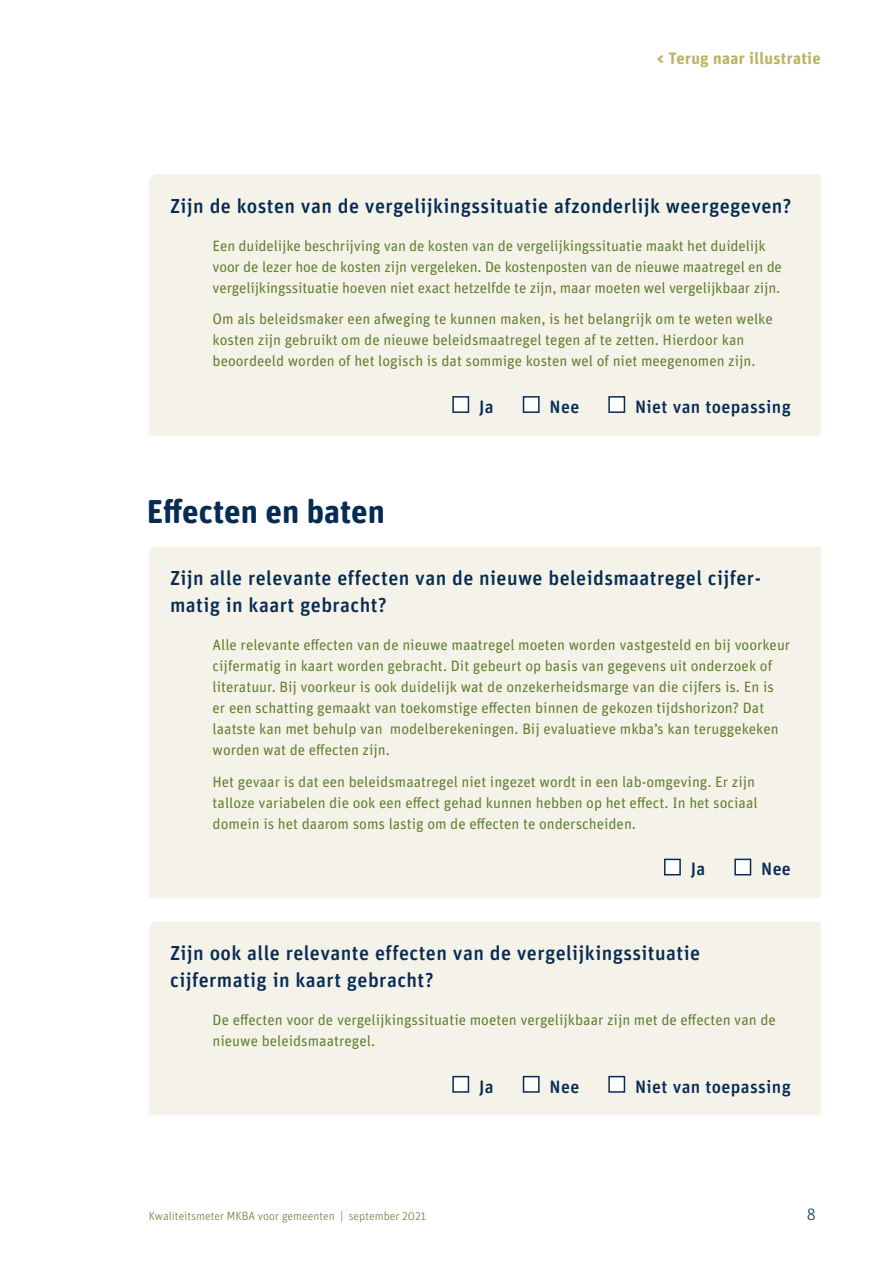
<style>
.page{position:relative;width:893px;height:1263px;background:#fff}
.page>*{position:absolute;margin:0;border:0;box-sizing:border-box;transform-origin:0 0}
.Heading_1_zonder_num{font:700 33px "Unit Rounded Pro";color:#072c54}
.Tussenkop_online{font:500 20.25px/27px "Unit Rounded Pro";letter-spacing:.02em;color:#072c54}
.Tussenkop_online-2{font:500 18px "Unit Rounded Pro";letter-spacing:.02em;color:#072c54}
.Tussenkop_online-3{font:700 16.5px "Unit Rounded Pro";letter-spacing:.02em;color:#bcb462}
.t1{font:300 16.5px "Unit Rounded Pro";color:#072c54}
.Tekstframe{font:15px/21px "Unit Rounded Pro";color:#648033}
.t2{font:300 12px "Unit Rounded Pro";color:#648033}
</style>
<div class="page">
<div style="left:149px;top:174px;width:672px;height:262px;background:#f5f3e9"></div>
<div style="left:452px;top:396px;width:17px;height:17px;background:#fff;border:2px solid #072c54"></div>
<div style="left:523px;top:396px;width:17px;height:17px;background:#fff;border:2px solid #072c54"></div>
<div style="left:608px;top:396px;width:17px;height:17px;background:#fff;border:2px solid #072c54"></div>
<div style="left:149px;top:547px;width:672px;height:351px;background:#f5f3e9"></div>
<div style="left:664px;top:859px;width:17px;height:16px;background:#fff;border:2px solid #072c54"></div>
<div style="left:734px;top:859px;width:17px;height:16px;background:#fff;border:2px solid #072c54"></div>
<div style="left:149px;top:921px;width:672px;height:194px;background:#f5f3e9"></div>
<div style="left:452px;top:1076px;width:17px;height:17px;background:#fff;border:2px solid #072c54"></div>
<div style="left:523px;top:1076px;width:17px;height:17px;background:#fff;border:2px solid #072c54"></div>
<div style="left:608px;top:1076px;width:17px;height:17px;background:#fff;border:2px solid #072c54"></div>
<p class="Tussenkop_online-3" style="left:657px;top:47px;width:165px">&lt; Terug naar illustratie</p>
<p class="Tussenkop_online" style="left:170px;top:191px;width:623px">Zijn de kosten van de vergelijkingssituatie afzonderlijk weergegeven?</p>
<p class="Tekstframe" style="left:213px;top:235px;width:571px">Een duidelijke beschrijving van de kosten van de vergelijkingssituatie maakt het duidelijk voor de lezer hoe de kosten zijn vergeleken. De kostenposten van de nieuwe maatregel en de vergelijkingssituatie hoeven niet exact hetzelfde te zijn, maar moeten wel vergelijkbaar zijn.</p>
<p class="Tekstframe" style="left:213px;top:308px;width:562px">Om als beleidsmaker een afweging te kunnen maken, is het belangrijk om te weten welke kosten zijn gebruikt om de nieuwe beleidsmaatregel tegen af te zetten. Hierdoor kan beoordeeld worden of het logisch is dat sommige kosten wel of niet meegenomen zijn.</p>
<p class="Tussenkop_online-2" style="left:479px;top:394px;width:16px">Ja</p>
<p class="Tussenkop_online-2" style="left:550px;top:394px;width:31px">Nee</p>
<p class="Tussenkop_online-2" style="left:635px;top:394px;width:157px">Niet van toepassing</p>
<h1 class="Heading_1_zonder_num" style="left:147px;top:488px;width:240px">Effecten en baten</h1>
<p class="Tussenkop_online" style="left:170px;top:564px;width:592px">Zijn alle relevante effecten van de nieuwe beleidsmaatregel cijfer&shy;matig in kaart gebracht?</p>
<p class="Tekstframe" style="left:213px;top:634px;width:579px">Alle relevante effecten van de nieuwe maatregel moeten worden vastgesteld en bij voorkeur cijfermatig in kaart worden gebracht. Dit gebeurt op basis van gegevens uit onderzoek of literatuur. Bij voorkeur is ook duidelijk wat de onzekerheidsmarge van die cijfers is. En is er een schatting gemaakt van toekomstige effecten binnen de gekozen tijdshorizon? Dat laatste kan met behulp van modelberekeningen. Bij evaluatieve mkba’s kan teruggekeken worden wat de effecten zijn.</p>
<p class="Tekstframe" style="left:213px;top:771px;width:546px">Het gevaar is dat een beleidsmaatregel niet ingezet wordt in een lab-omgeving. Er zijn talloze variabelen die ook een effect gehad kunnen hebben op het effect. In het sociaal domein is het daarom soms lastig om de effecten te onderscheiden.</p>
<p class="Tussenkop_online-2" style="left:691px;top:856px;width:16px">Ja</p>
<p class="Tussenkop_online-2" style="left:761px;top:856px;width:31px">Nee</p>
<p class="Tussenkop_online" style="left:170px;top:939px;width:532px">Zijn ook alle relevante effecten van de vergelijkingssituatie cijfermatig in kaart gebracht?</p>
<p class="Tekstframe" style="left:213px;top:1009px;width:565px">De effecten voor de vergelijkingssituatie moeten vergelijkbaar zijn met de effecten van de nieuwe beleidsmaatregel.</p>
<p class="Tussenkop_online-2" style="left:479px;top:1074px;width:16px">Ja</p>
<p class="Tussenkop_online-2" style="left:550px;top:1074px;width:31px">Nee</p>
<p class="Tussenkop_online-2" style="left:635px;top:1074px;width:157px">Niet van toepassing</p>
<p class="t2" style="left:149px;top:1209px;width:279px">Kwaliteitsmeter MKBA voor gemeenten | september 2021</p>
<p class="t1" style="left:807px;top:1204px;width:11px">8</p>
</div>
